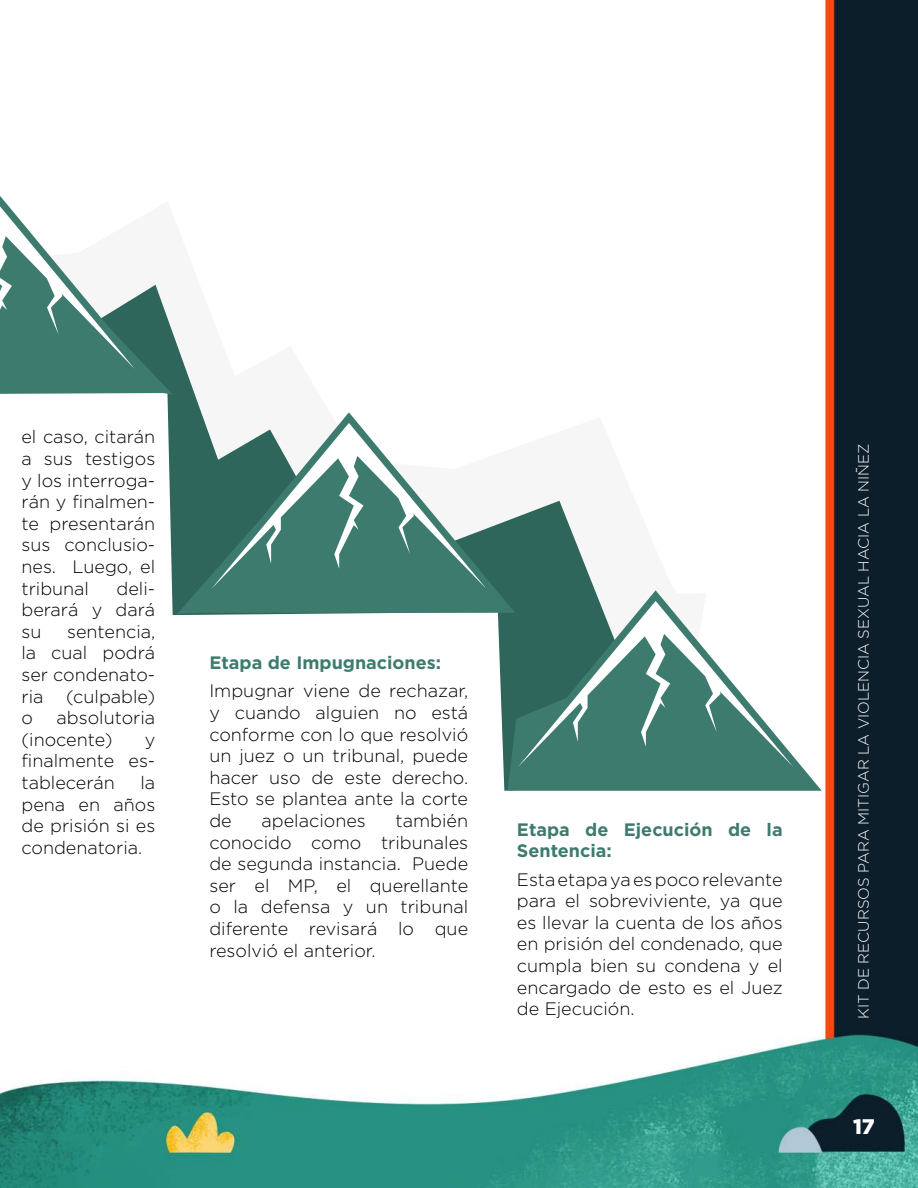
<style>
.page{position:relative;width:918px;height:1188px;background:#fff}
.page>*{position:absolute;margin:0;border:0;box-sizing:border-box;transform-origin:0 0}
.t1{font:900 21px "Gotham";color:#fff}
.t2{font:300 18px/21.6px "Gotham";color:#000;text-align:justify}
.t3{font:700 18px/21.6px "Gotham";color:#3e7b6f}
.t4{font:300 15px "Gotham";color:#fff}
</style>
<div class="page">
<img style="left:0;top:0;width:918px;height:1188px">
<svg style="left:0;top:188px;width:706px;height:402px"></svg>
<svg style="left:0;top:285px;width:659px;height:506px"></svg>
<svg style="left:0;top:196px;width:173px;height:199px"></svg>
<svg style="left:508px;top:590px;width:314px;height:201px"></svg>
<svg style="left:518px;top:601px;width:275px;height:166px;fill:#3e7b6f"></svg>
<svg style="left:177px;top:412px;width:338px;height:202px"></svg>
<svg style="left:211px;top:423px;width:276px;height:166px"></svg>
<p class="t2" style="left:21px;top:426px;width:135px">el caso, citarán a sus testigos y los interroga&shy;rán y finalmen&shy;te presentarán sus conclusio&shy;nes. Luego, el tribunal</p>
<p class="t2" style="left:21px;top:577px;width:135px;text-indent:95px">deli&shy;berará y dará su</p>
<p class="t2" style="left:21px;top:620px;width:135px;text-indent:46px">sentencia, la cual podrá ser condenato&shy;ria</p>
<p class="t2" style="left:66px;top:685px;width:91px">(culpable)</p>
<p class="t2" style="left:21px;top:707px;width:135px;text-indent:35px">absolutoria (inocente)</p>
<p class="t2" style="left:21px;top:707px;width:13px">o</p>
<p class="t2" style="left:21px;top:728px;width:135px;text-indent:123px">y finalmente es&shy;tablecerán</p>
<p class="t2" style="left:21px;top:772px;width:135px;text-indent:119px">la pena en años de prisión si es condenatoria.</p>
<p class="t3" style="left:209px;top:652px;width:233px">Etapa de Impugnaciones:</p>
<p class="t2" style="left:209px;top:680px;width:260px">Impugnar viene de rechazar, y cuando alguien no está conforme con lo que resolvió un juez o un tribunal, puede hacer uso de este derecho.<br>Esto se plantea ante la corte de</p>
<p class="t2" style="left:209px;top:810px;width:260px;text-indent:186px">también conocido como tribunales de segunda instancia. Puede ser el MP, el querellante o la defensa y un tribunal diferente revisará lo que resolvió el anterior.</p>
<p class="t3" style="left:517px;top:818px;width:267px">Etapa de Ejecución de la<br>Sentencia:</p>
<p class="t2" style="left:262px;top:810px;width:106px">apelaciones</p>
<p class="t2" style="left:517px;top:868px;width:267px">Esta etapa ya es poco relevante para el sobreviviente, ya que es llevar la cuenta de los años en prisión del condenado, que cumpla bien su condena y el encargado de esto es el Juez de Ejecución.</p>
<p class="t4" style="left:856px;top:1019px;width:577px;rotate:-90deg">KIT DE RECURSOS PARA MITIGAR LA VIOLENCIA SEXUAL HACIA LA NIÑEZ</p>
<p class="t1" style="left:853px;top:1115px;width:23px">17</p>
</div>
